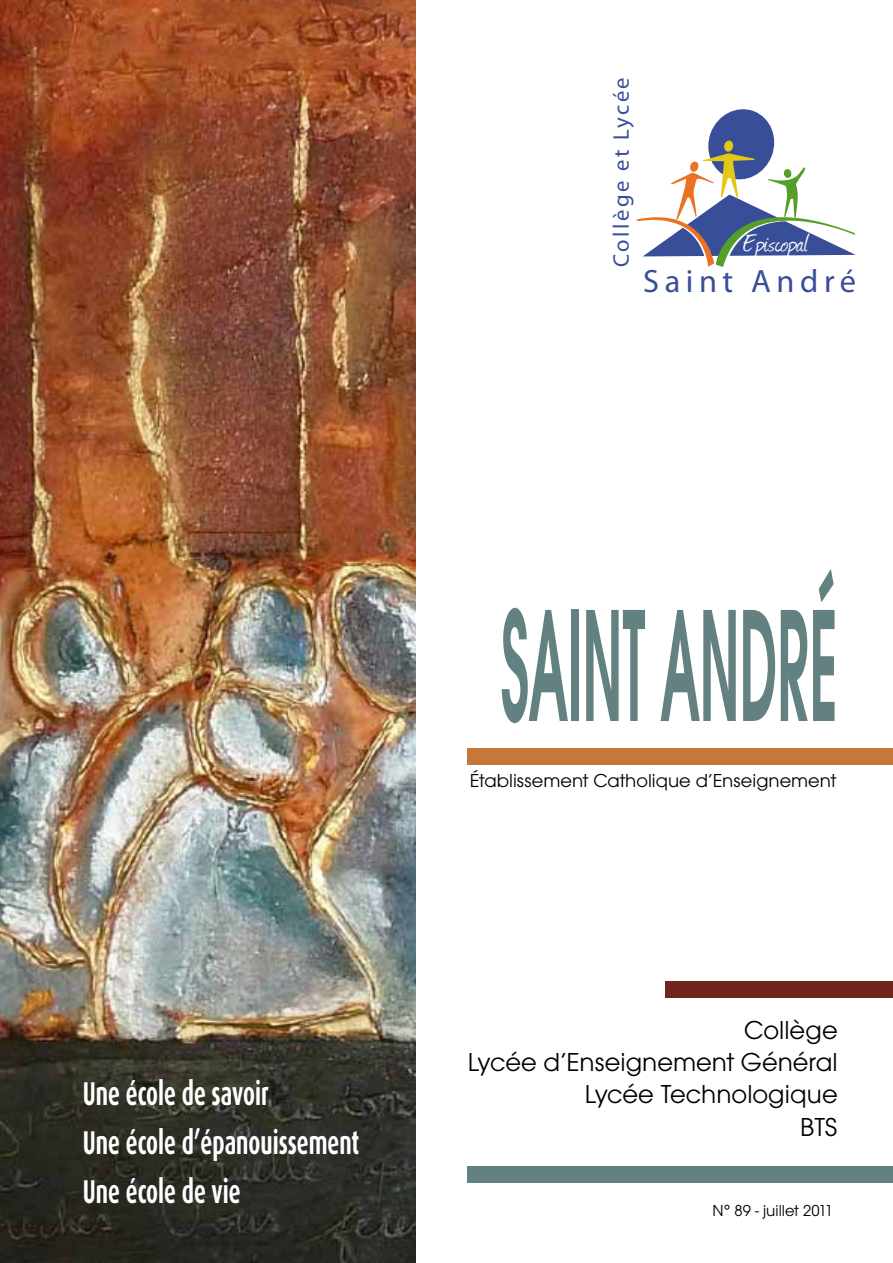
<style>
.page{position:relative;width:893px;height:1263px;background:#fff}
.page>*{position:absolute;margin:0;border:0;box-sizing:border-box;transform-origin:0 0}
.t1{font:600 166.5px "Avant Garde Gothic Itc T";color:#648181;scale:.36 1}
.t2{font:700 33px/48.8px "Dax";color:#fff;scale:.65 1}
.t3{font:32.4px "Myriad Pro";letter-spacing:.175em;color:#394e99}
.t4{font:29.7px "Journal";color:#fff}
.t5{font:27px/32.4px "Avant Garde Gothic Itc T";color:#000;text-align:right}
.t6{font:22.65px "Myriad Pro";letter-spacing:.11em;color:#394e99}
.t7{font:19.5px "Avant Garde Gothic Itc T";color:#000}
.t8{font:16.5px "Avant Garde Gothic Itc T";color:#000}
</style>
<div class="page">
<div style="left:468px;top:748px;width:425px;height:17px;background:#c57839"></div>
<div style="left:665px;top:981px;width:228px;height:17px;background:#71251f"></div>
<div style="left:468px;top:1166px;width:425px;height:17px;background:#648181"></div>
<img style="left:1px;top:1px;width:414px;height:1261px">
<svg style="left:636px;top:109px;width:220px;height:158px"></svg>
<p class="t2" style="left:83px;top:1070px;width:427px">Une école de savoir<br>Une école d’épanouissement<br>Une école de vie</p>
<p class="t6" style="left:607px;top:267px;width:191px;rotate:-90deg">Collège et Lycée</p>
<p class="t4" style="left:743px;top:223px;width:67px">Episcopal</p>
<p class="t3" style="left:643px;top:261px;width:215px">Saint André</p>
<h1 class="t1" style="left:501px;top:568px;width:935px">SAINT ANDRÉ</h1>
<p class="t7" style="left:470px;top:769px;width:368px">Établissement Catholique d’Enseignement</p>
<p class="t5" style="left:468px;top:1013px;width:371px">Collège<br>Lycée d’Enseignement Général<br>Lycée Technologique<br>BTS</p>
<p class="t8" style="left:713px;top:1201px;width:122px">N° 89 - juillet 2011</p>
</div>
